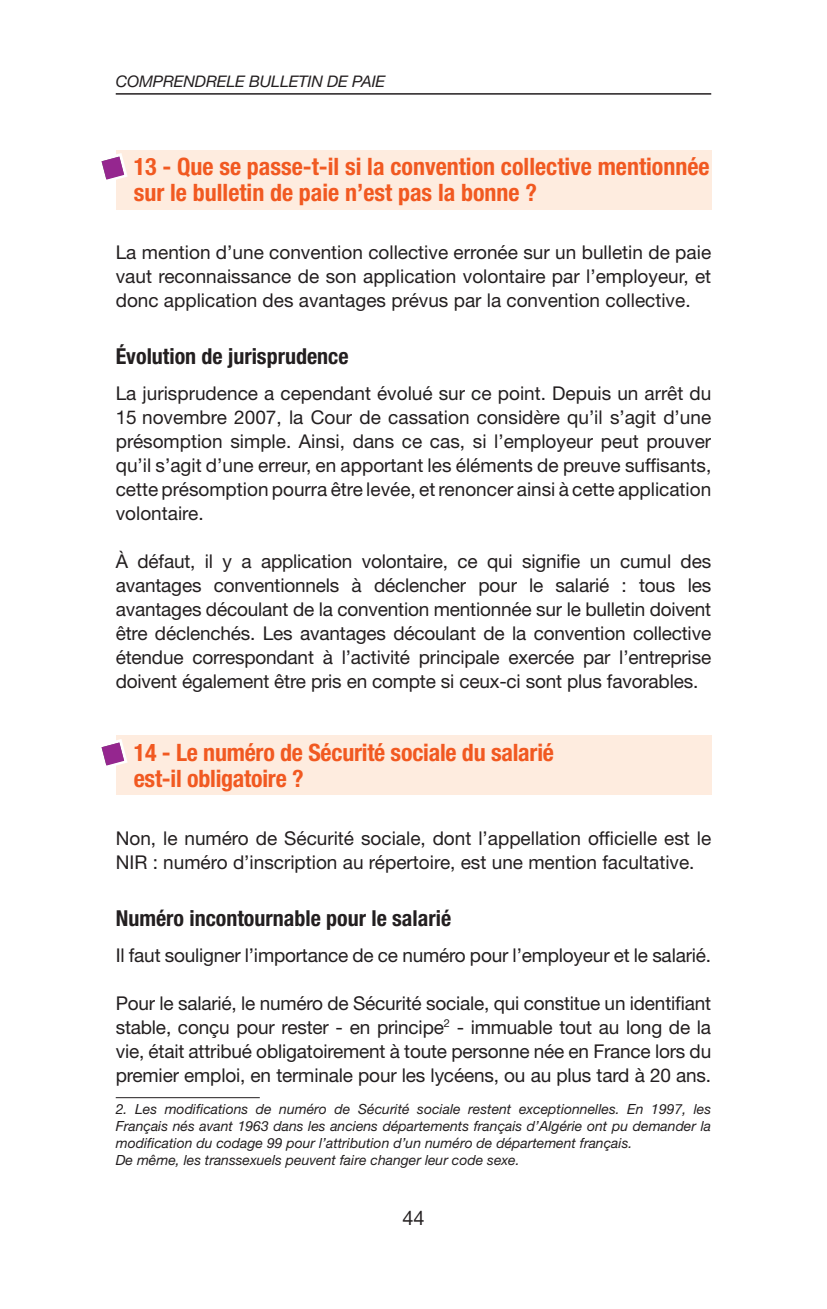
<style>
.page{position:relative;width:827px;height:1309px;background:#fff}
.page>*{position:absolute;margin:0;border:0;box-sizing:border-box;transform-origin:0 0}
._02-Sous-titre_CHAPITRE__section{font:700 condensed 24px/26.4px "Helvetica Neue LT Std";color:#f15921}
._03-Titre_troisième_niveau{font:700 condensed 22px "Helvetica Neue LT Std";color:#231f20}
.t1{font:20px "Helvetica Neue LT Std";color:#231f20}
.Texte_courant{font:19px/24px "Helvetica Neue LT Std";color:#231f20;text-align:justify}
.t2{font:italic 16px "Helvetica Neue LT Std";letter-spacing:-.01em;color:#231f20}
.Note_de_bas_de_page{font:italic 14px/16.8px "Helvetica Neue LT Std";color:#231f20;text-align:justify}
</style>
<div class="page">
<hr style="left:116px;top:93px;width:595px;height:2px;background:#231f20">
<div style="left:116px;top:150px;width:595px;height:59px;background:#feecdf"></div>
<div style="left:116px;top:735px;width:595px;height:60px;background:#feecdf"></div>
<hr style="left:116px;top:1097px;width:144px;height:1px;background:#231f20">
<svg style="left:101px;top:153px;width:27px;height:27px"></svg>
<svg style="left:101px;top:739px;width:27px;height:27px"></svg>
<p class="t2" style="left:116px;top:72px;width:271px">COMPRENDRELE BULLETIN DE PAIE</p>
<p class="_02-Sous-titre_CHAPITRE__section" style="left:134px;top:153px;width:577px">13 - Que se passe-t-il si la convention collective mentionnée sur le bulletin de paie n’est pas la bonne ?</p>
<p class="Texte_courant" style="left:116px;top:240px;width:597px">La mention d’une convention collective erronée sur un bulletin de paie vaut reconnaissance de son application volontaire par l’employeur, et donc application des avantages prévus par la convention collective.</p>
<p class="_03-Titre_troisième_niveau" style="left:116px;top:342px;width:234px">Évolution de jurisprudence</p>
<p class="Texte_courant" style="left:116px;top:380px;width:597px">La jurisprudence a cependant évolué sur ce point. Depuis un arrêt du 15 novembre 2007, la Cour de cassation considère qu’il s’agit d’une présomption simple. Ainsi, dans ce cas, si l’employeur peut prouver qu’il s’agit d’une erreur, en apportant les éléments de preuve suffisants, cette présomption pourra être levée, et renoncer ainsi à cette application volontaire.</p>
<p class="Texte_courant" style="left:116px;top:548px;width:597px">À défaut, il y a application volontaire, ce qui signifie un cumul des avantages conventionnels à déclencher pour le salarié : tous les avantages découlant de la convention mentionnée sur le bulletin doivent être déclenchés. Les avantages découlant de la convention collective étendue correspondant à l’activité principale exercée par l’entreprise doivent également être pris en compte si ceux-ci sont plus favorables.</p>
<p class="_02-Sous-titre_CHAPITRE__section" style="left:134px;top:739px;width:422px">14 - Le numéro de Sécurité sociale du salarié est-il obligatoire ?</p>
<p class="Texte_courant" style="left:116px;top:826px;width:597px">Non, le numéro de Sécurité sociale, dont l’appellation officielle est le<br>NIR : numéro d’inscription au répertoire, est une mention facultative.</p>
<p class="_03-Titre_troisième_niveau" style="left:116px;top:904px;width:337px">Numéro incontournable pour le salarié</p>
<p class="Texte_courant" style="left:116px;top:942px;width:597px">Il faut souligner l’importance de ce numéro pour l’employeur et le salarié.</p>
<p class="Texte_courant" style="left:116px;top:990px;width:597px">Pour le salarié, le numéro de Sécurité sociale, qui constitue un identifiant stable, conçu pour rester - en principe<sup>2</sup> - immuable tout au long de la vie, était attribué obligatoirement à toute personne née en France lors du premier emploi, en terminale pour les lycéens, ou au plus tard à 20 ans.</p>
<p class="Note_de_bas_de_page" style="left:116px;top:1101px;width:597px">2. Les modifications de numéro de Sécurité sociale restent exceptionnelles. En 1997, les Français nés avant 1963 dans les anciens départements français d’Algérie ont pu demander la modification du codage 99 pour l’attribution d’un numéro de département français.</p>
<p class="Note_de_bas_de_page" style="left:116px;top:1151px;width:405px">De même, les transsexuels peuvent faire changer leur code sexe.</p>
<p class="t1" style="left:402px;top:1205px;width:24px">44</p>
</div>
